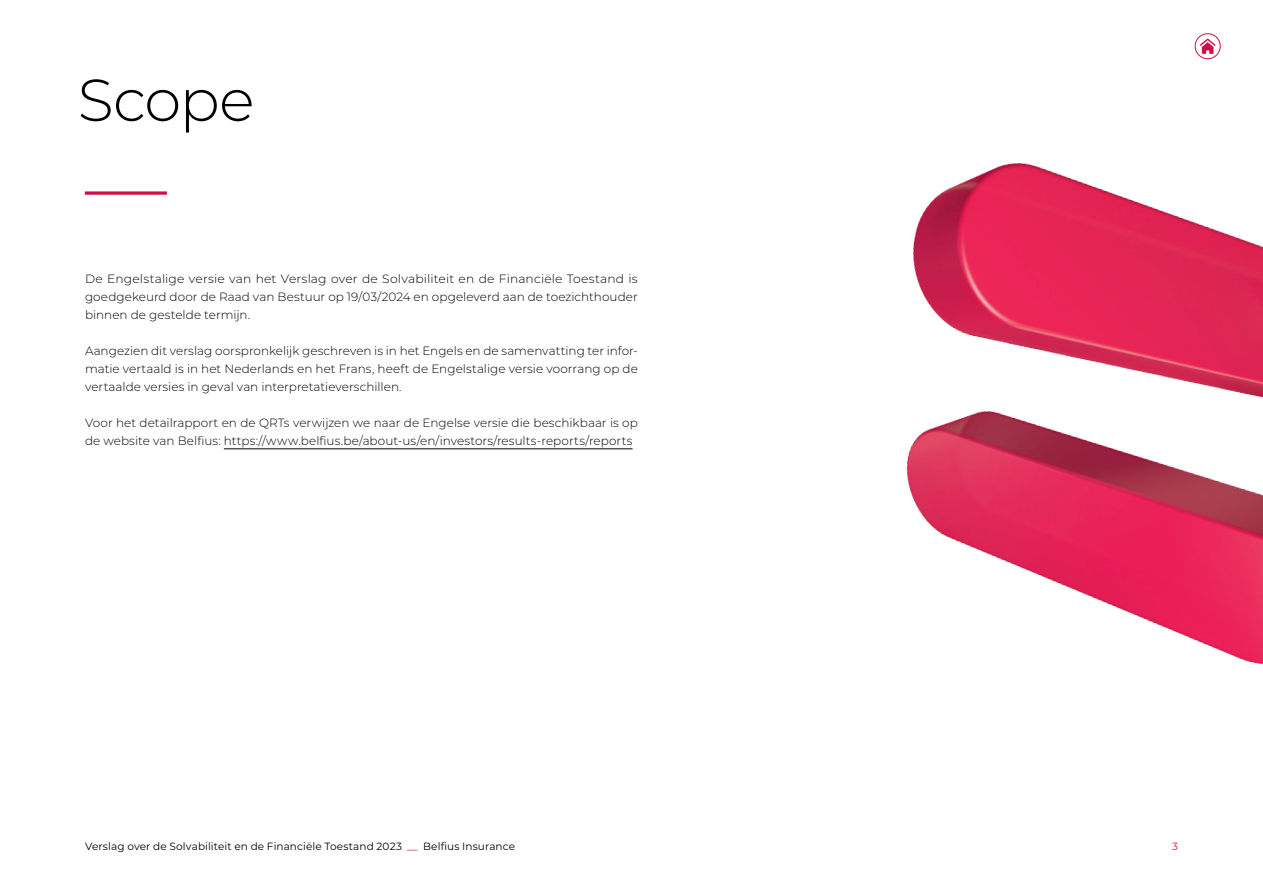
<style>
.page{position:relative;width:1263px;height:893px;background:#fff}
.page>*{position:absolute;margin:0;border:0;box-sizing:border-box;transform-origin:0 0}
.t1{font:300 59.25px "Belfius 21";letter-spacing:-.015em;color:#000001}
.t2{font:300 12px/18px "Belfius 21";letter-spacing:.005em;color:#000001;text-align:justify}
.t3{font:10.5px "Belfius 21";letter-spacing:.01em;color:#000001}
.t4{font:10.5px "Belfius 21";color:#d20e49}
.s1{color:#d20e49}
</style>
<div class="page">
<img style="left:906px;top:162px;width:357px;height:503px">
<svg style="left:1195px;top:34px;width:25px;height:25px"></svg>
<div style="left:1195px;top:33px;width:25px;height:26px;border:1px solid #d20e49;border-radius:50%"></div>
<svg style="left:1200px;top:39px;width:15px;height:15px"></svg>
<hr style="left:224px;top:449px;width:409px;height:1px;background:#000001">
<svg style="left:85px;top:191px;width:82px;height:4px"></svg>
<h1 class="t1" style="left:78px;top:64px;width:178px">Scope</h1>
<p class="t2" style="left:85px;top:270px;width:554px">De Engelstalige versie van het Verslag over de Solvabiliteit en de Financiële Toestand is goedgekeurd door de Raad van Bestuur op 19/03/2024 en opgeleverd aan de toezichthouder binnen de gestelde termijn.</p>
<p class="t2" style="left:85px;top:342px;width:554px">Aangezien dit verslag oorspronkelijk geschreven is in het Engels en de samenvatting ter infor&shy;matie vertaald is in het Nederlands en het Frans, heeft de Engelstalige versie voorrang op de vertaalde versies in geval van interpretatieverschillen.</p>
<p class="t2" style="left:85px;top:414px;width:554px">Voor het detailrapport en de QRTs verwijzen we naar de Engelse versie die beschikbaar is op de website van Belfius: https://www.belfius.be/about-us/en/investors/results-reports/reports</p>
<p class="t3" style="left:85px;top:840px;width:432px">Verslag over de Solvabiliteit en de Financiële Toestand 2023 <span class="s1">—</span> Belfius Insurance</p>
<p class="t4" style="left:1172px;top:840px;width:7px">3</p>
</div>
